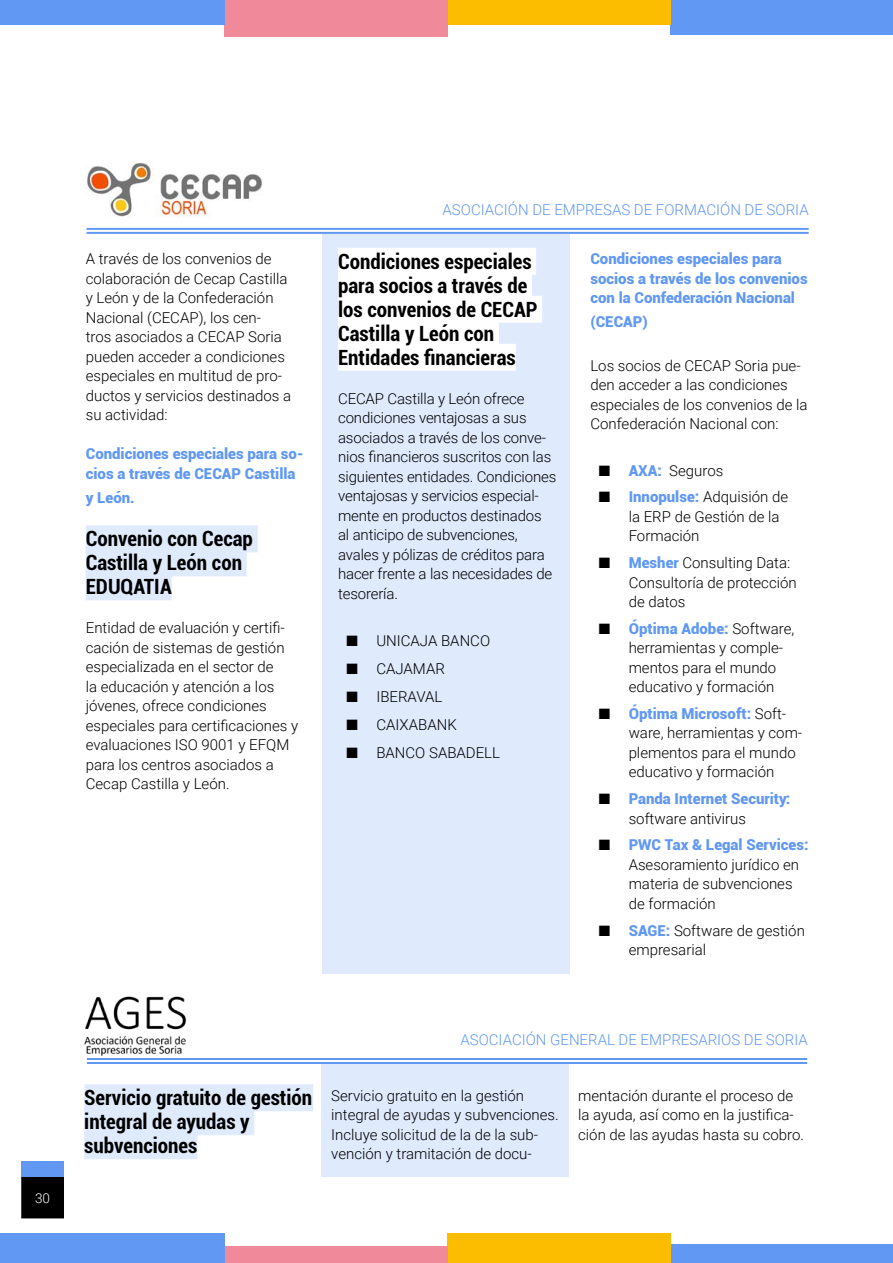
<style>
.page{position:relative;width:893px;height:1263px;background:#fff}
.page>*{position:absolute;margin:0;border:0;box-sizing:border-box;transform-origin:0 0}
.t1{font:700 condensed 21px/24px "Roboto";color:#000}
.t2{font:300 15px/19.5px "Roboto";color:#000}
.t3{font:900 15px/19.5px "Roboto";color:#6198f3}
.t4{font:300 15px "Roboto";color:#6198f3}
.t5{font:300 13.5px "Roboto";color:#fff}
.s1{font-weight:900;color:#6198f3}
.s2{color:#000}
.s3{font-weight:300;color:#000}
</style>
<div class="page">
<div style="left:21px;top:1161px;width:43px;height:17px;background:#6198f3"></div>
<div style="left:22px;top:1178px;width:41px;height:40px;background:#000"></div>
<div style="left:21px;top:1177px;width:43px;height:41px;border:1px solid #000"></div>
<div style="left:671px;top:0;width:222px;height:35px;background:#6198f3"></div>
<div style="left:671px;top:1244px;width:222px;height:19px;background:#6198f3"></div>
<div style="left:448px;top:0;width:223px;height:24px;background:#fcbd00"></div>
<div style="left:448px;top:1234px;width:223px;height:29px;background:#fcbd00"></div>
<div style="left:225px;top:0;width:223px;height:37px;background:#f08a9a"></div>
<div style="left:225px;top:1247px;width:223px;height:16px;background:#f08a9a"></div>
<div style="left:0;top:0;width:225px;height:24px;background:#6198f3"></div>
<div style="left:0;top:1234px;width:225px;height:29px;background:#6198f3"></div>
<div style="left:321px;top:1064px;width:248px;height:113px;background:#dfeafd"></div>
<div style="left:322px;top:234px;width:247px;height:740px;background:#dfeafd"></div>
<img style="left:85px;top:162px;width:177px;height:55px">
<hr style="left:87px;top:228px;width:722px;height:2px;background:#6198f3">
<hr style="left:87px;top:232px;width:722px;height:2px;background:#6198f3">
<div style="left:86px;top:525px;width:172px;height:27px;background:#dfebfc"></div>
<div style="left:86px;top:549px;width:161px;height:27px;background:#dfebfc"></div>
<div style="left:86px;top:573px;width:86px;height:27px;background:#dfebfc"></div>
<div style="left:338px;top:248px;width:198px;height:27px;background:#fff"></div>
<div style="left:338px;top:272px;width:194px;height:27px;background:#fff"></div>
<div style="left:338px;top:296px;width:204px;height:27px;background:#fff"></div>
<div style="left:338px;top:320px;width:161px;height:27px;background:#fff"></div>
<div style="left:338px;top:344px;width:178px;height:27px;background:#fff"></div>
<img style="left:84px;top:996px;width:103px;height:64px">
<hr style="left:87px;top:1058px;width:720px;height:2px;background:#6198f3">
<hr style="left:87px;top:1062px;width:720px;height:2px;background:#6198f3">
<div style="left:84px;top:1084px;width:229px;height:27px;background:#dfebfc"></div>
<div style="left:84px;top:1108px;width:170px;height:27px;background:#dfebfc"></div>
<div style="left:84px;top:1132px;width:113px;height:27px;background:#dfebfc"></div>
<p class="t5" style="left:35px;top:1188px;width:16px">30</p>
<p class="t2" style="left:86px;top:249px;width:207px">A través de los convenios de colaboración de Cecap Castilla y León y de la Confederación<br>Nacional (CECAP), los cen-<br>tros asociados a CECAP Soria pueden acceder a condiciones especiales en multitud de pro&shy;ductos y servicios destinados a su actividad:</p>
<p class="t3" style="left:86px;top:444px;width:219px">Condiciones especiales para so&shy;cios a través de CECAP Castilla</p>
<p class="t3" style="left:86px;top:487px;width:51px">y León.</p>
<h1 class="t1" style="left:86px;top:526px;width:169px">Convenio con Cecap<br>Castilla y León con<br>EDUQATIA</h1>
<p class="t2" style="left:86px;top:618px;width:214px">Entidad de evaluación y certifi&shy;cación de sistemas de gestión especializada en el sector de<br>la educación y atención a los jóvenes, ofrece condiciones especiales para certificaciones y evaluaciones ISO 9001 y EFQM para los centros asociados a<br>Cecap Castilla y León.</p>
<p class="t4" style="left:443px;top:199px;width:368px">ASOCIACIÓN DE EMPRESAS DE FORMACIÓN DE SORIA</p>
<h1 class="t1" style="left:338px;top:248px;width:201px">Condiciones especiales para socios a través de los convenios de CECAP<br>Castilla y León con<br>Entidades financieras</h1>
<p class="t2" style="left:338px;top:388px;width:220px">CECAP Castilla y León ofrece condiciones ventajosas a sus asociados a través de los conve&shy;nios financieros suscritos con las siguientes entidades. Condiciones ventajosas y servicios especial&shy;mente en productos destinados al anticipo de subvenciones, avales y pólizas de créditos para hacer frente a las necesidades de tesorería.</p>
<p class="t2" style="left:347px;top:631px;width:145px">■ UNICAJA BANCO</p>
<p class="t2" style="left:347px;top:659px;width:100px">■ CAJAMAR</p>
<p class="t2" style="left:347px;top:687px;width:97px">■ IBERAVAL</p>
<p class="t2" style="left:347px;top:715px;width:112px">■ CAIXABANK</p>
<p class="t2" style="left:347px;top:743px;width:155px">■ BANCO SABADELL</p>
<p class="t3" style="left:590px;top:249px;width:219px">Condiciones especiales para socios a través de los convenios con la Confederación Nacional</p>
<p class="t3" style="left:590px;top:312px;width:59px">(CECAP)</p>
<p class="t2" style="left:590px;top:355px;width:219px">Los socios de CECAP Soria pue&shy;den acceder a las condiciones especiales de los convenios de la<br>Confederación Nacional con:</p>
<p class="t2" style="left:599px;top:460px;width:126px">■ <span class="s1">AXA:</span> Seguros</p>
<p class="t2" style="left:629px;top:487px;width:161px;text-indent:-30px">■ <span class="s1">Innopulse:</span> Adquisión de la ERP de Gestión de la<br>Formación</p>
<p class="t2" style="left:629px;top:552px;width:170px;text-indent:-30px">■ <span class="s1">Mesher</span> Consulting Data:<br>Consultoría de protección de datos</p>
<p class="t2" style="left:629px;top:618px;width:167px;text-indent:-30px">■ <span class="s1">Óptima Adobe:</span> Software, herramientas y comple&shy;mentos para el mundo educativo y formación</p>
<p class="t2" style="left:629px;top:703px;width:175px;text-indent:-30px">■ <span class="s1">Óptima Microsoft:</span> Soft&shy;ware, herramientas y com&shy;plementos para el mundo educativo y formación</p>
<p class="t3" style="left:629px;top:788px;width:163px;text-indent:-30px"><span class="s2">■</span> Panda Internet Security: <span class="s3">software antivirus</span></p>
<p class="t2" style="left:629px;top:835px;width:181px;text-indent:-30px">■ <span class="s1">PWC Tax &amp; Legal Services:<br></span>Asesoramiento jurídico en materia de subvenciones de formación</p>
<p class="t2" style="left:629px;top:920px;width:178px;text-indent:-30px">■ <span class="s1">SAGE:</span> Software de gestión empresarial</p>
<p class="t4" style="left:460px;top:1029px;width:349px">ASOCIACIÓN GENERAL DE EMPRESARIOS DE SORIA</p>
<h1 class="t1" style="left:84px;top:1085px;width:229px">Servicio gratuito de gestión integral de ayudas y subvenciones</h1>
<p class="t2" style="left:331px;top:1085px;width:229px">Servicio gratuito en la gestión integral de ayudas y subvenciones.<br>Incluye solicitud de la de la sub&shy;vención y tramitación de docu-</p>
<p class="t2" style="left:578px;top:1085px;width:227px">mentación durante el proceso de la ayuda, así como en la justifica&shy;ción de las ayudas hasta su cobro.</p>
</div>
